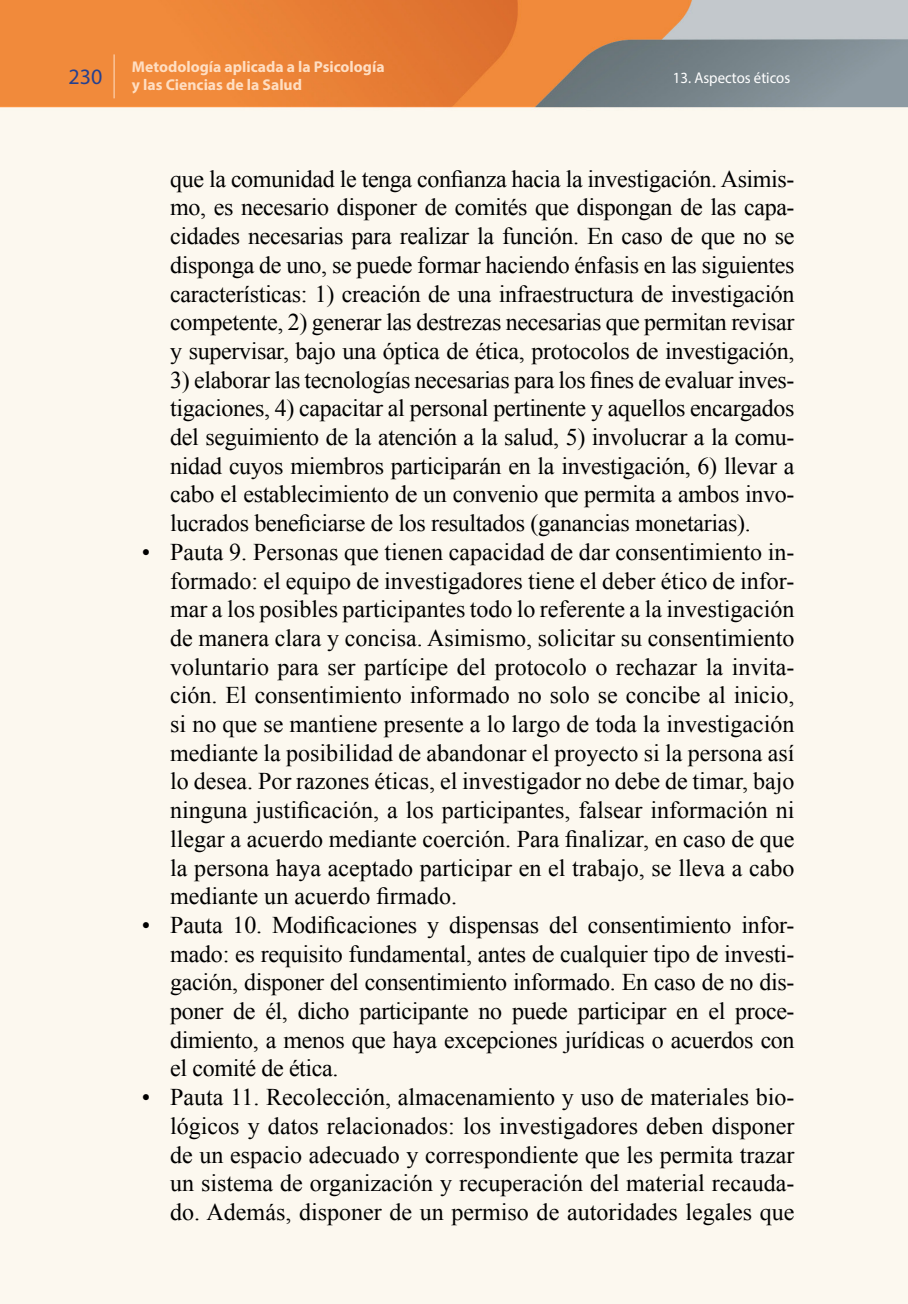
<style>
.page{position:relative;width:908px;height:1304px;background:#fff}
.page>*{position:absolute;margin:0;border:0;box-sizing:border-box;transform-origin:0 0}
.t1{font:24px/28.8px "Times New Roman";letter-spacing:-.015em;color:#000;text-align:justify}
.t2{font:22px "Myriad Pro";color:#25408f}
.t3{font:700 15.6px/18px "Myriad Pro";color:#ffdec2}
.t4{font:15.6px "Myriad Pro";color:#fff;scale:.95 1}
</style>
<div class="page">
<img style="left:0;top:0;width:907px;height:1304px">
<hr style="left:114px;top:54px;width:1px;height:44px;background:#ffe0c6">
<p class="t2" style="left:69px;top:63px;width:35px">230</p>
<p class="t3" style="left:132px;top:58px;width:254px">Metodología aplicada a la Psicología y las Ciencias de la Salud</p>
<p class="t4" style="left:672px;top:68px;width:125px">13. Aspectos éticos</p>
<p class="t1" style="left:170px;top:164px;width:625px">que la comunidad le tenga confianza hacia la investigación. Asimis&shy;mo, es necesario disponer de comités que dispongan de las capa&shy;cidades necesarias para realizar la función. En caso de que no se disponga de uno, se puede formar haciendo énfasis en las siguientes características: 1) creación de una infraestructura de investigación competente, 2) generar las destrezas necesarias que permitan revisar y supervisar, bajo una óptica de ética, protocolos de investigación,</p>
<p class="t1" style="left:170px;top:365px;width:625px">3) elaborar las tecnologías necesarias para los fines de evaluar inves&shy;tigaciones, 4) capacitar al personal pertinente y aquellos encargados del seguimiento de la atención a la salud, 5) involucrar a la comu&shy;nidad cuyos miembros participarán en la investigación, 6) llevar a cabo el establecimiento de un convenio que permita a ambos invo&shy;lucrados beneficiarse de los resultados (ganancias monetarias).</p>
<p class="t1" style="left:170px;top:537px;width:625px;text-indent:-28px">• Pauta 9. Personas que tienen capacidad de dar consentimiento in&shy;formado: el equipo de investigadores tiene el deber ético de infor&shy;mar a los posibles participantes todo lo referente a la investigación de manera clara y concisa. Asimismo, solicitar su consentimiento voluntario para ser partícipe del protocolo o rechazar la invita&shy;ción. El consentimiento informado no solo se concibe al inicio, si no que se mantiene presente a lo largo de toda la investigación mediante la posibilidad de abandonar el proyecto si la persona así lo desea. Por razones éticas, el investigador no debe de timar, bajo ninguna justificación, a los participantes, falsear información ni llegar a acuerdo mediante coerción. Para finalizar, en caso de que la persona haya aceptado participar en el trabajo, se lleva a cabo mediante un acuerdo firmado.</p>
<p class="t1" style="left:170px;top:910px;width:625px;text-indent:-28px">• Pauta 10. Modificaciones y dispensas del consentimiento infor&shy;mado: es requisito fundamental, antes de cualquier tipo de investi&shy;gación, disponer del consentimiento informado. En caso de no dis&shy;poner de él, dicho participante no puede participar en el proce&shy;dimiento, a menos que haya excepciones jurídicas o acuerdos con el comité de ética.</p>
<p class="t1" style="left:170px;top:1082px;width:625px;text-indent:-28px">• Pauta 11. Recolección, almacenamiento y uso de materiales bio&shy;lógicos y datos relacionados: los investigadores deben disponer de un espacio adecuado y correspondiente que les permita trazar un sistema de organización y recuperación del material recauda&shy;do. Además, disponer de un permiso de autoridades legales que</p>
</div>
